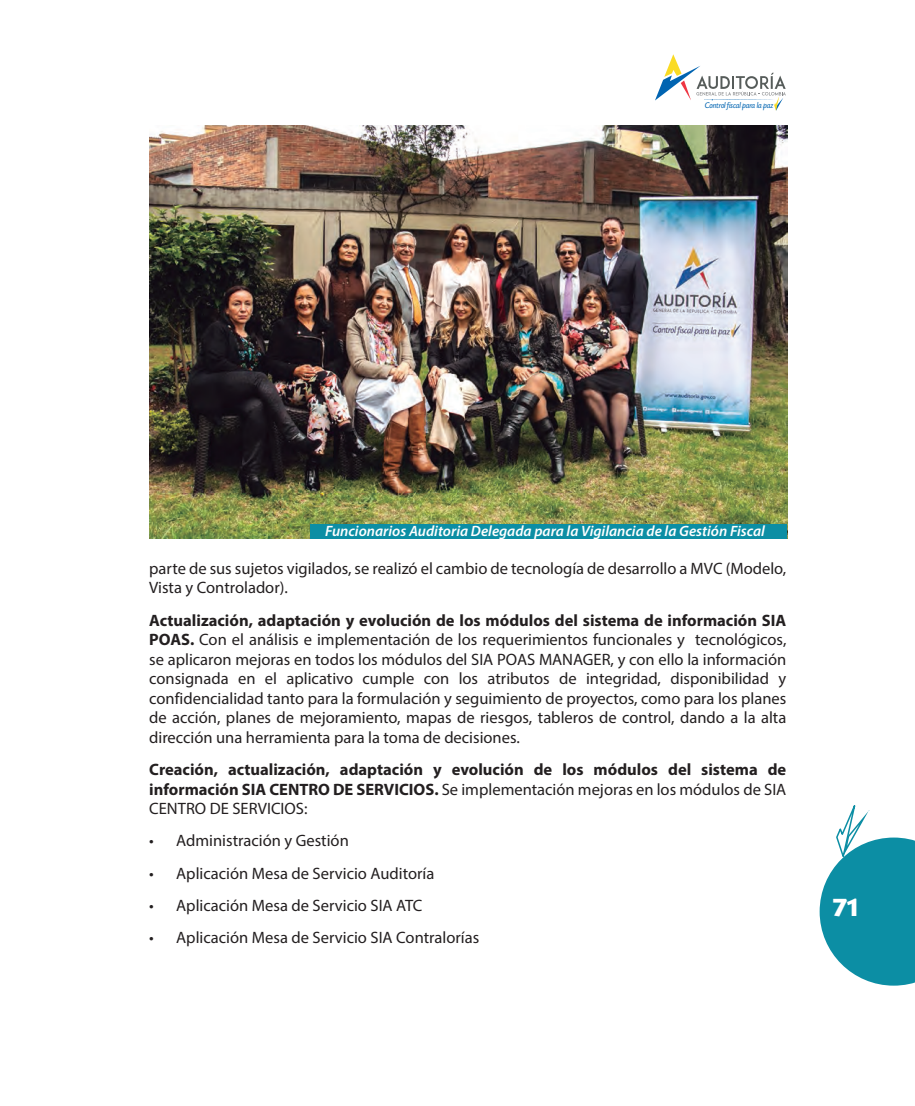
<style>
.page{position:relative;width:915px;height:1106px;background:#fff}
.page>*{position:absolute;margin:0;border:0;box-sizing:border-box;transform-origin:0 0}
.t1{font:700 27px "Today SHOP";color:#fff}
.TextoParrafo{font:16.5px/19.5px "Myriad Pro";color:#231f20}
.TextoParrafo-2{font:700 16.5px/19.5px "Myriad Pro";color:#231f20;text-align:justify}
.TextoParrafo-3{font:italic 600 15px "Myriad Pro";color:#fff}
.t2{font:italic 8.55px "Today SHOP";color:#0164b1}
.s1{font-weight:700}
.s2{font-weight:400}
</style>
<div class="page">
<svg style="left:819px;top:805px;width:95px;height:180px"></svg>
<svg style="left:655px;top:54px;width:130px;height:57px"></svg>
<img style="left:149px;top:126px;width:638px;height:412px">
<div style="left:310px;top:524px;width:477px;height:14px;background:#0c8ea4"></div>
<p class="t2" style="left:704px;top:101px;width:70px">Control fiscal para la paz</p>
<p class="TextoParrafo-3" style="left:325px;top:521px;width:441px">Funcionarios Auditoria Delegada para la Vigilancia de la Gestión Fiscal</p>
<p class="TextoParrafo" style="left:149px;top:558px;width:638px">parte de sus sujetos vigilados, se realizó el cambio de tecnología de desarrollo a MVC (Modelo,<br>Vista y Controlador).</p>
<p class="TextoParrafo" style="left:149px;top:610px;width:638px;text-align:justify"><span class="s1">Actualización, adaptación y evolución de los módulos del sistema de información SIA POAS.</span> Con el análisis e implementación de los requerimientos funcionales y tecnológicos, se aplicaron mejoras en todos los módulos del SIA POAS MANAGER, y con ello la información consignada en el aplicativo cumple con los atributos de integridad, disponibilidad y confidencialidad tanto para la formulación y seguimiento de proyectos, como para los planes de acción, planes de mejoramiento, mapas de riesgos, tableros de control, dando a la alta dirección una herramienta para la toma de decisiones.</p>
<p class="TextoParrafo-2" style="left:149px;top:759px;width:638px">Creación, actualización, adaptación y evolución de los módulos del sistema de información SIA CENTRO DE SERVICIOS. <span class="s2">Se implementación mejoras en los módulos de SIA CENTRO DE SERVICIOS:</span></p>
<p class="TextoParrafo" style="left:149px;top:830px;width:201px">• Administración y Gestión</p>
<p class="TextoParrafo" style="left:149px;top:863px;width:286px">• Aplicación Mesa de Servicio Auditoría</p>
<p class="TextoParrafo" style="left:149px;top:895px;width:274px">• Aplicación Mesa de Servicio SIA ATC</p>
<p class="TextoParrafo" style="left:149px;top:927px;width:331px">• Aplicación Mesa de Servicio SIA Contralorías</p>
<h1 class="t1" style="left:832px;top:893px;width:26px">71</h1>
</div>
